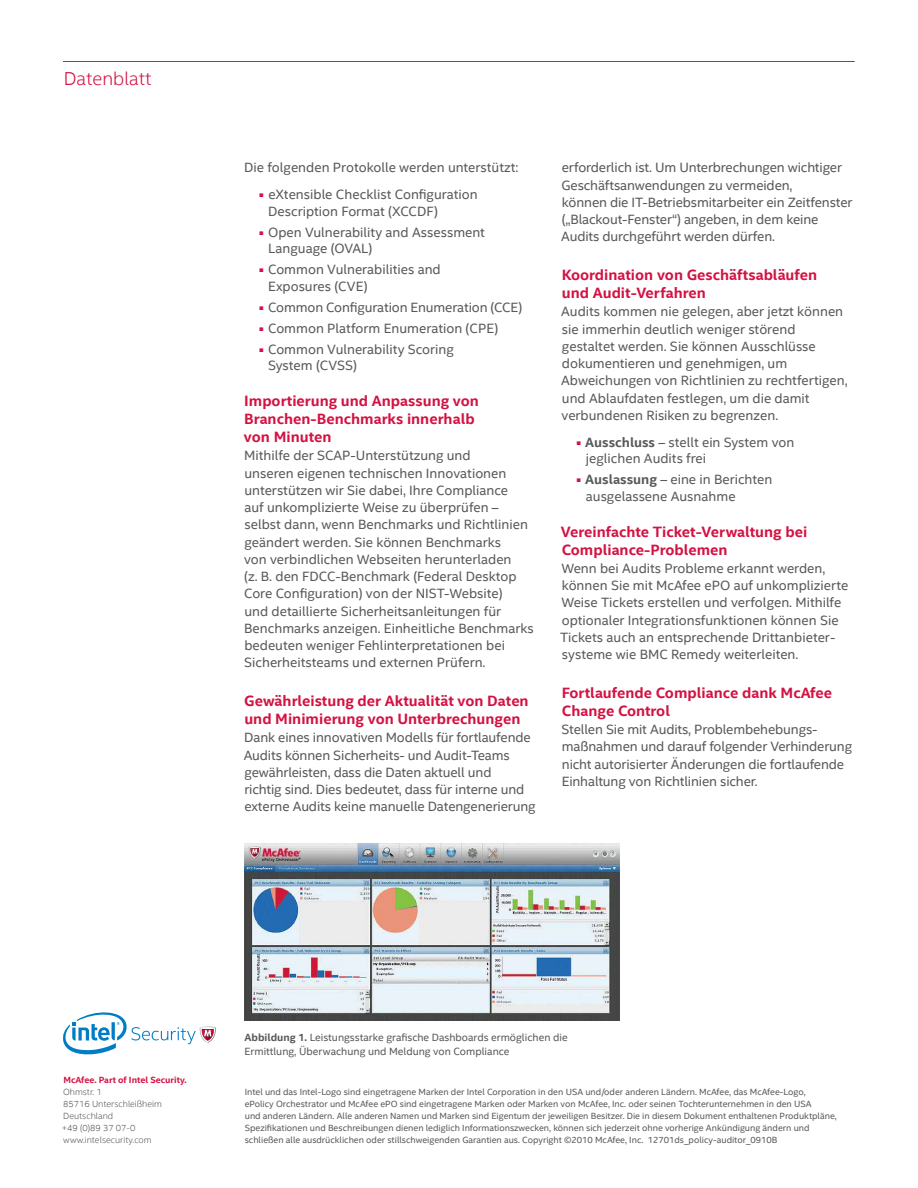
<style>
.page{position:relative;width:918px;height:1188px;background:#fff}
.page>*{position:absolute;margin:0;border:0;box-sizing:border-box;transform-origin:0 0}
.t1{font:300 18.75px "Intel Clear";color:#d31242}
.t2{font:700 15px/18px "Intel Clear";color:#d31242}
.t3{font:13.5px/17.2px "Intel Clear";color:#58595b}
.t4{font:10.5px/13.5px "Intel Clear";color:#58595b}
.t5{font:9px/12px "Intel Clear";color:#58595b}
.t6{font:300 9px/12px "Intel Clear";color:#58595b}
.t7{font:700 9px "Intel Clear";color:#d31242}
.s1{font-weight:700}
</style>
<div class="page">
<hr style="left:63px;top:61px;width:792px;height:1px;background:#58595b">
<img style="left:244px;top:844px;width:375px;height:176px">
<svg style="left:63px;top:1012px;width:153px;height:42px"></svg>
<h1 class="t1" style="left:64px;top:66px;width:89px">Datenblatt</h1>
<p class="t3" style="left:244px;top:159px;width:276px">Die folgenden Protokolle werden unterstützt:</p>
<p class="t3" style="left:268px;top:186px;width:211px;line-height:16.5px;text-indent:-9px"><sup>■</sup> eXtensible Checklist Configuration<br>Description Format (XCCDF)</p>
<p class="t3" style="left:268px;top:224px;width:218px;line-height:16.5px;text-indent:-9px"><sup>■</sup> Open Vulnerability and Assessment<br>Language (OVAL)</p>
<p class="t3" style="left:268px;top:261px;width:174px;line-height:16.5px;text-indent:-9px"><sup>■</sup> Common Vulnerabilities and<br>Exposures (CVE)</p>
<p class="t3" style="left:260px;top:298px;width:264px"><sup>■</sup> Common Configuration Enumeration (CCE)</p>
<p class="t3" style="left:260px;top:319px;width:240px"><sup>■</sup> Common Platform Enumeration (CPE)</p>
<p class="t3" style="left:268px;top:341px;width:187px;line-height:16.5px;text-indent:-9px"><sup>■</sup> Common Vulnerability Scoring<br>System (CVSS)</p>
<p class="t2" style="left:244px;top:392px;width:237px">Importierung und Anpassung von<br>Branchen-Benchmarks innerhalb von Minuten</p>
<p class="t3" style="left:244px;top:447px;width:291px">Mithilfe der SCAP-Unterstützung und<br>unseren eigenen technischen Innovationen unterstützen wir Sie dabei, Ihre Compliance<br>auf unkomplizierte Weise zu überprüfen – selbst dann, wenn Benchmarks und Richtlinien geändert werden. Sie können Benchmarks<br>von verbindlichen Webseiten herunterladen<br>(z. B. den FDCC-Benchmark (Federal Desktop Core Configuration) von der NIST-Website)<br>und detaillierte Sicherheitsanleitungen für Benchmarks anzeigen. Einheitliche Benchmarks bedeuten weniger Fehlinterpretationen bei Sicherheitsteams und externen Prüfern.</p>
<p class="t2" style="left:244px;top:692px;width:286px">Gewährleistung der Aktualität von Daten und Minimierung von Unterbrechungen</p>
<p class="t3" style="left:244px;top:729px;width:293px">Dank eines innovativen Modells für fortlaufende Audits können Sicherheits- und Audit-Teams gewährleisten, dass die Daten aktuell und<br>richtig sind. Dies bedeutet, dass für interne und externe Audits keine manuelle Datengenerierung</p>
<p class="t3" style="left:561px;top:159px;width:293px">erforderlich ist. Um Unterbrechungen wichtiger Geschäftsanwendungen zu vermeiden,<br>können die IT-Betriebsmitarbeiter ein Zeitfenster („Blackout-Fenster“) angeben, in dem keine Audits durchgeführt werden dürfen.</p>
<p class="t2" style="left:562px;top:266px;width:257px">Koordination von Geschäftsabläufen und Audit-Verfahren</p>
<p class="t3" style="left:561px;top:303px;width:288px">Audits kommen nie gelegen, aber jetzt können sie immerhin deutlich weniger störend gestaltet werden. Sie können Ausschlüsse dokumentieren und genehmigen, um Abweichungen von Richtlinien zu rechtfertigen, und Ablaufdaten festlegen, um die damit verbundenen Risiken zu begrenzen.</p>
<p class="t3" style="left:586px;top:434px;width:210px;line-height:16.5px;text-indent:-9px"><sup>■</sup> <span class="s1">Ausschluss</span> – stellt ein System von jeglichen Audits frei</p>
<p class="t3" style="left:586px;top:471px;width:188px;line-height:16.5px;text-indent:-9px"><sup>■</sup> <span class="s1">Auslassung</span> – eine in Berichten ausgelassene Ausnahme</p>
<p class="t2" style="left:561px;top:522px;width:248px">Vereinfachte Ticket-Verwaltung bei<br>Compliance-Problemen</p>
<p class="t3" style="left:560px;top:559px;width:290px">Wenn bei Audits Probleme erkannt werden, können Sie mit McAfee ePO auf unkomplizierte Weise Tickets erstellen und verfolgen. Mithilfe optionaler Integrationsfunktionen können Sie Tickets auch an entsprechende Drittanbieter&shy;systeme wie BMC Remedy weiterleiten.</p>
<p class="t2" style="left:562px;top:683px;width:272px">Fortlaufende Compliance dank McAfee<br>Change Control</p>
<p class="t3" style="left:562px;top:720px;width:292px">Stellen Sie mit Audits, Problembehebungs&shy;maßnahmen und darauf folgender Verhinderung nicht autorisierter Änderungen die fortlaufende Einhaltung von Richtlinien sicher.</p>
<p class="t7" style="left:63px;top:1074px;width:125px">McAfee. Part of Intel Security.</p>
<p class="t6" style="left:62px;top:1086px;width:102px">Ohmstr. 1<br>85716 Unterschleißheim<br>Deutschland<br>+49 (0)89 37 07-0 www.intelsecurity.com</p>
<p class="t4" style="left:244px;top:1030px;width:325px"><span class="s1">Abbildung 1.</span> Leistungsstarke grafische Dashboards ermöglichen die<br>Ermittlung, Überwachung und Meldung von Compliance</p>
<p class="t5" style="left:245px;top:1086px;width:594px">Intel und das Intel-Logo sind eingetragene Marken der Intel Corporation in den USA und/oder anderen Ländern. McAfee, das McAfee-Logo, ePolicy Orchestrator und McAfee ePO sind eingetragene Marken oder Marken von McAfee, Inc. oder seinen Tochterunternehmen in den USA<br>und anderen Ländern. Alle anderen Namen und Marken sind Eigentum der jeweiligen Besitzer. Die in diesem Dokument enthaltenen Produktpläne, Spezifikationen und Beschreibungen dienen lediglich Informationszwecken, können sich jederzeit ohne vorherige Ankündigung ändern und schließen alle ausdrücklichen oder stillschweigenden Garantien aus. Copyright ©2010 McAfee, Inc. 12701ds_policy-auditor_0910B</p>
</div>
